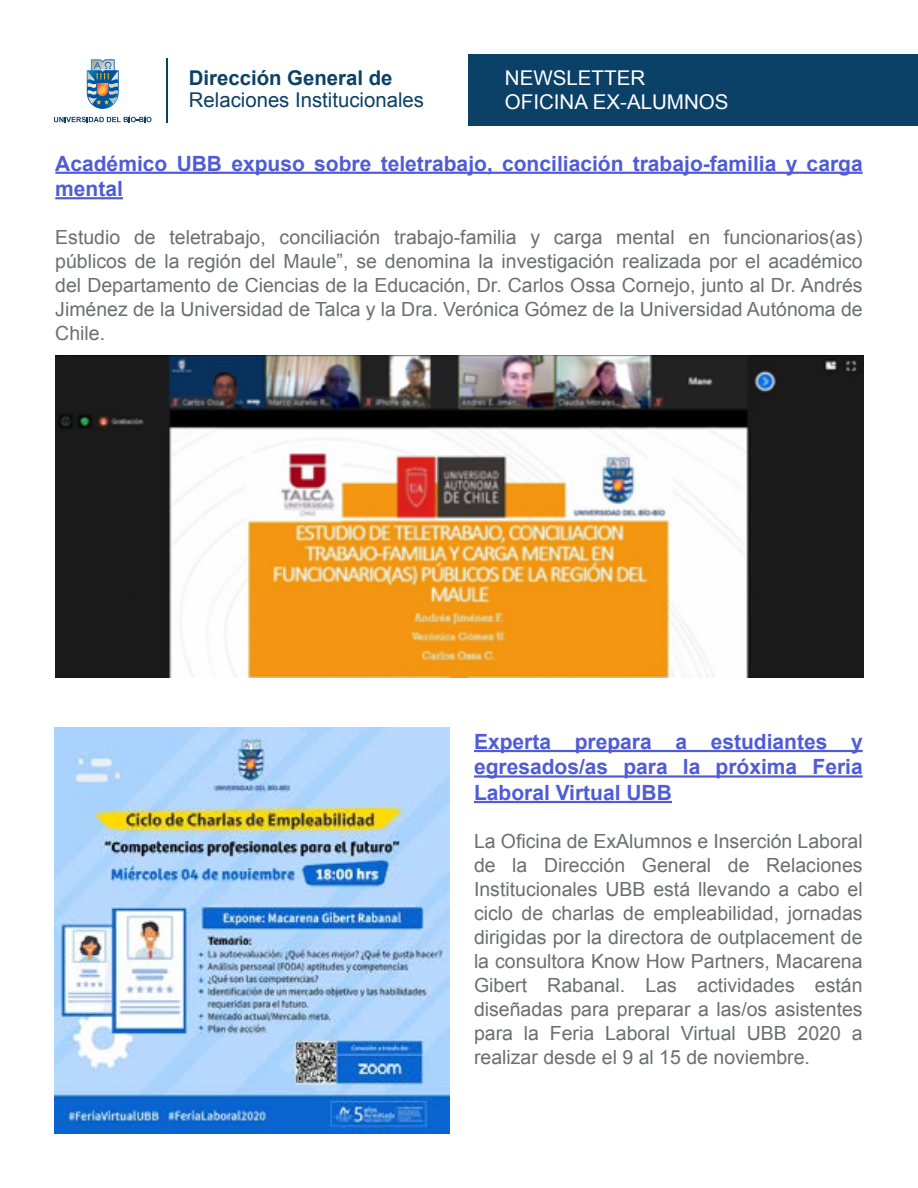
<style>
.page{position:relative;width:918px;height:1188px;background:#fff}
.page>*{position:absolute;margin:0;border:0;box-sizing:border-box;transform-origin:0 0}
.t1{font:700 21px/25.5px "Arial";color:#4f5cd6}
.t2{font:20.4px/24.5px "Arial";color:#fff}
.t3{font:20.4px "Arial";color:#0b4067}
.t4{font:700 20.4px "Arial";color:#0b4067}
.t5{font:19.5px/24px "Arial";color:#6d6e71;text-align:justify}
</style>
<div class="page">
<svg style="left:87px;top:59px;width:32px;height:50px;background:#7698af"></svg>
<svg style="left:54px;top:116px;width:97px;height:6px"></svg>
<hr style="left:166px;top:58px;width:1px;height:64px;background:#0b4067">
<div style="left:468px;top:54px;width:450px;height:72px;background:#0b4067"></div>
<hr style="left:55px;top:172px;width:808px;height:2px;background:#4f5cd6">
<hr style="left:55px;top:197px;width:68px;height:2px;background:#4f5cd6">
<hr style="left:474px;top:750px;width:389px;height:2px;background:#4f5cd6">
<hr style="left:474px;top:775px;width:389px;height:3px;background:#4f5cd6">
<hr style="left:474px;top:801px;width:198px;height:2px;background:#4f5cd6">
<img style="left:55px;top:356px;width:809px;height:322px">
<img style="left:54px;top:728px;width:396px;height:406px">
<p class="t4" style="left:189px;top:65px;width:205px">Dirección General de</p>
<p class="t3" style="left:189px;top:87px;width:237px">Relaciones Institucionales</p>
<p class="t2" style="left:505px;top:65px;width:225px">NEWSLETTER<br>OFICINA EX-ALUMNOS</p>
<p class="t1" style="left:55px;top:151px;width:809px">Académico UBB expuso sobre teletrabajo, conciliación trabajo-familia y carga mental</p>
<p class="t5" style="left:55px;top:225px;width:809px">Estudio de teletrabajo, conciliación trabajo-familia y carga mental en funcionarios(as) públicos de la región del Maule”, se denomina la investigación realizada por el académico del Departamento de Ciencias de la Educación, Dr. Carlos Ossa Cornejo, junto al Dr. Andrés Jiménez de la Universidad de Talca y la Dra. Verónica Gómez de la Universidad Autónoma de Chile.</p>
<p class="t1" style="left:474px;top:729px;width:390px;text-align:justify">Experta prepara a estudiantes y egresados/as para la próxima Feria Laboral Virtual UBB</p>
<p class="t5" style="left:474px;top:829px;width:390px">La Oficina de ExAlumnos e Inserción Laboral de la Dirección General de Relaciones Institucionales UBB está llevando a cabo el ciclo de charlas de empleabilidad, jornadas dirigidas por la directora de outplacement de la consultora Know How Partners, Macarena Gibert Rabanal. Las actividades están diseñadas para preparar a las/os asistentes para la Feria Laboral Virtual UBB 2020 a realizar desde el 9 al 15 de noviembre.</p>
</div>
